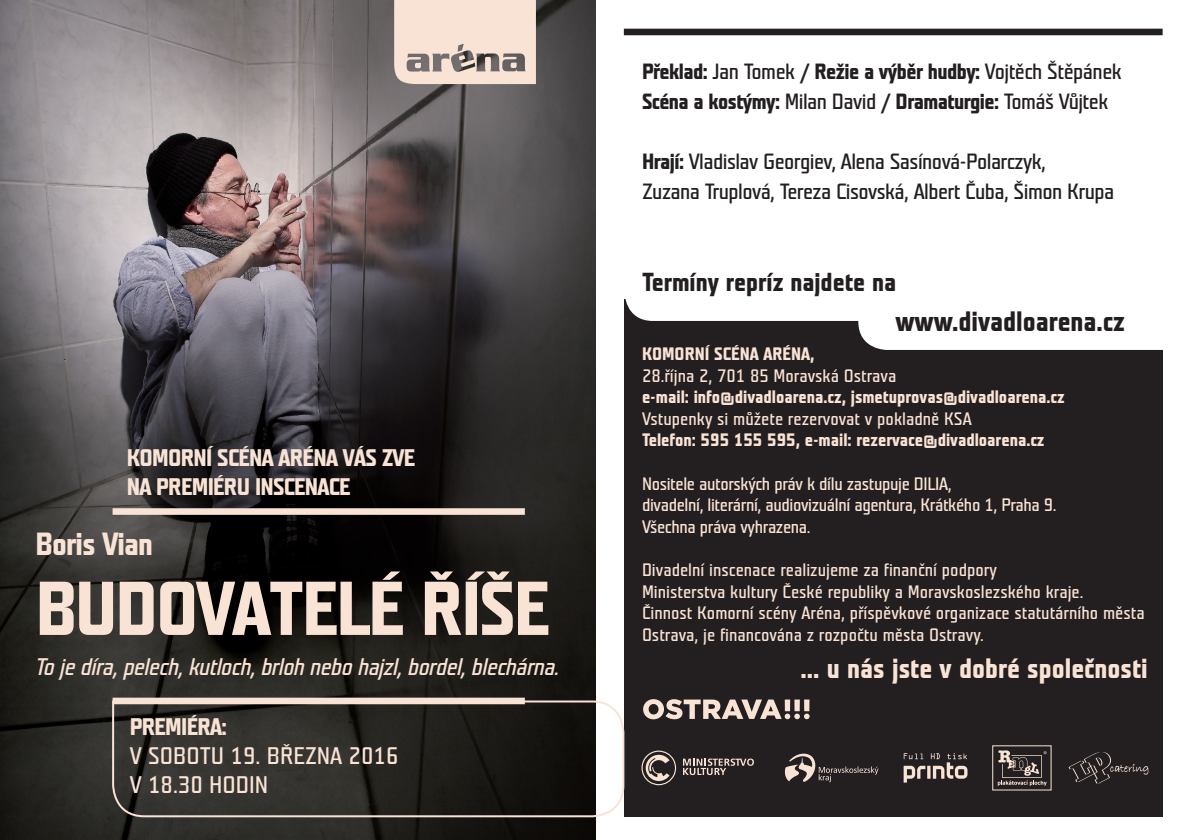
<style>
.page{position:relative;width:1191px;height:840px;background:#fff}
.page>*{position:absolute;margin:0;border:0;box-sizing:border-box;transform-origin:0 0}
.PŘEDSTAVENÍ{font:700 76px "Teuton Normal CE";letter-spacing:-.025em;color:#f9e3d5}
.PŘEDSTAVENÍ-2{font:700 32px "Teuton Normal CE";letter-spacing:-.025em;color:#f9e3d5}
.t1{font:700 28px "Teuton Normal CE";color:#f9e3d5}
.t2{font:700 28px "Teuton Normal CE";color:#231f20}
.t3{font:700 26px "Teuton Normal CE";color:#231f20}
.PŘEDSTAVENÍ-3{font:italic 24px "Teuton Normal CE";letter-spacing:-.025em;color:#f9e3d5}
.PŘEDSTAVENÍ-4{font:700 24px "Teuton Normal CE";letter-spacing:-.03em;color:#f9e3d5}
.PŘEDSTAVENÍ-5{font:24px "Teuton Normal CE";color:#f9e3d5}
.PŘEDSTAVENÍ-6{font:22px "Teuton Normal CE";letter-spacing:-.025em;color:#231f20}
.PŘEDSTAVENÍ-7{font:700 22px "Teuton Normal CE";letter-spacing:-.025em;color:#231f20}
.t4{font:18px/21.6px "Teuton Normal CE";color:#f9e3d5}
.t5{font:18px "Teuton Normal CE";letter-spacing:-.02em;color:#f9e3d5}
.t6{font:700 18px "Teuton Normal CE";color:#f9e3d5}
.s1{font-weight:400}
.s2{font-weight:700}
</style>
<div class="page">
<div style="left:624px;top:299px;width:538px;height:517px;background:#231f20"></div>
<svg style="left:624px;top:31px;width:539px;height:319px"></svg>
<img style="left:0;top:0;width:595px;height:839px">
<svg style="left:111px;top:699px;width:514px;height:118px;background:#383632"></svg>
<div style="left:113px;top:697px;width:412px;height:6px;background:#f9e3d5"></div>
<div style="left:113px;top:508px;width:412px;height:6px;background:#f9e3d5"></div>
<svg style="left:394px;top:0;width:142px;height:84px;background:#e5d1c5"></svg>
<svg style="left:643px;top:699px;width:166px;height:20px"></svg>
<div style="left:624px;top:29px;width:538px;height:6px;background:#231f20"></div>
<svg style="left:784px;top:753px;width:94px;height:29px"></svg>
<svg style="left:683px;top:758px;width:71px;height:16px"></svg>
<svg style="left:641px;top:750px;width:35px;height:34px"></svg>
<svg style="left:997px;top:750px;width:49px;height:35px"></svg>
<svg style="left:903px;top:753px;width:64px;height:29px"></svg>
<svg style="left:1068px;top:752px;width:80px;height:31px"></svg>
<p class="PŘEDSTAVENÍ-4" style="left:127px;top:445px;width:290px">KOMORNÍ SCÉNA ARÉNA VÁS ZVE</p>
<p class="PŘEDSTAVENÍ-4" style="left:127px;top:474px;width:225px">NA PREMIÉRU INSCENACE</p>
<p class="PŘEDSTAVENÍ-2" style="left:36px;top:527px;width:119px">Boris Vian</p>
<p class="PŘEDSTAVENÍ" style="left:36px;top:570px;width:516px">BUDOVATELÉ ŘÍŠE</p>
<p class="PŘEDSTAVENÍ-3" style="left:36px;top:654px;width:526px">To je díra, pelech, kutloch, brloh nebo hajzl, bordel, blechárna.</p>
<p class="PŘEDSTAVENÍ-4" style="left:130px;top:714px;width:99px">PREMIÉRA:</p>
<p class="PŘEDSTAVENÍ-5" style="left:130px;top:743px;width:270px">V SOBOTU 19. BŘEZNA 2016</p>
<p class="PŘEDSTAVENÍ-5" style="left:130px;top:771px;width:140px">V 18.30 HODIN</p>
<p class="PŘEDSTAVENÍ-7" style="left:642px;top:61px;width:481px">Překlad: <span class="s1">Jan Tomek /</span> Režie a výběr hudby: <span class="s1">Vojtěch Štěpánek</span></p>
<p class="PŘEDSTAVENÍ-7" style="left:642px;top:91px;width:468px">Scéna a kostýmy: <span class="s1">Milan David /</span> Dramaturgie: <span class="s1">Tomáš Vůjtek</span></p>
<p class="PŘEDSTAVENÍ-6" style="left:642px;top:151px;width:405px"><span class="s2">Hrají:</span> Vladislav Georgiev, Alena Sasínová-Polarczyk,</p>
<p class="PŘEDSTAVENÍ-6" style="left:642px;top:181px;width:474px">Zuzana Truplová, Tereza Cisovská, Albert Čuba, Šimon Krupa</p>
<p class="t3" style="left:642px;top:268px;width:256px">Termíny repríz najdete na</p>
<p class="t2" style="left:895px;top:307px;width:231px">www.divadloarena.cz</p>
<p class="t4" style="left:642px;top:343px;width:256px"><span class="s2">KOMORNÍ SCÉNA ARÉNA,<br></span>28.října 2, 701 85 Moravská Ostrava</p>
<p class="t6" style="left:642px;top:387px;width:424px">e-mail: info@divadloarena.cz, jsmetuprovas@divadloarena.cz</p>
<p class="t4" style="left:642px;top:408px;width:331px">Vstupenky si můžete rezervovat v pokladně KSA</p>
<p class="t6" style="left:642px;top:431px;width:404px">Telefon: 595 155 595, e-mail: rezervace@divadloarena.cz</p>
<p class="t5" style="left:642px;top:474px;width:311px">Nositele autorských práv k dílu zastupuje DILIA,</p>
<p class="t5" style="left:642px;top:496px;width:416px">divadelní, literární, audiovizuální agentura, Krátkého 1, Praha 9.</p>
<p class="t5" style="left:642px;top:517px;width:170px">Všechna práva vyhrazena.</p>
<p class="t4" style="left:642px;top:559px;width:356px">Divadelní inscenace realizujeme za finanční podpory</p>
<p class="t4" style="left:642px;top:581px;width:443px">Ministerstva kultury České republiky a Moravskoslezského kraje.</p>
<p class="t4" style="left:642px;top:602px;width:504px">Činnost Komorní scény Aréna, příspěvkové organizace statutárního města<br>Ostrava, je financována z rozpočtu města Ostravy.</p>
<p class="t1" style="left:800px;top:653px;width:349px">... u nás jste v dobré společnosti</p>
</div>
